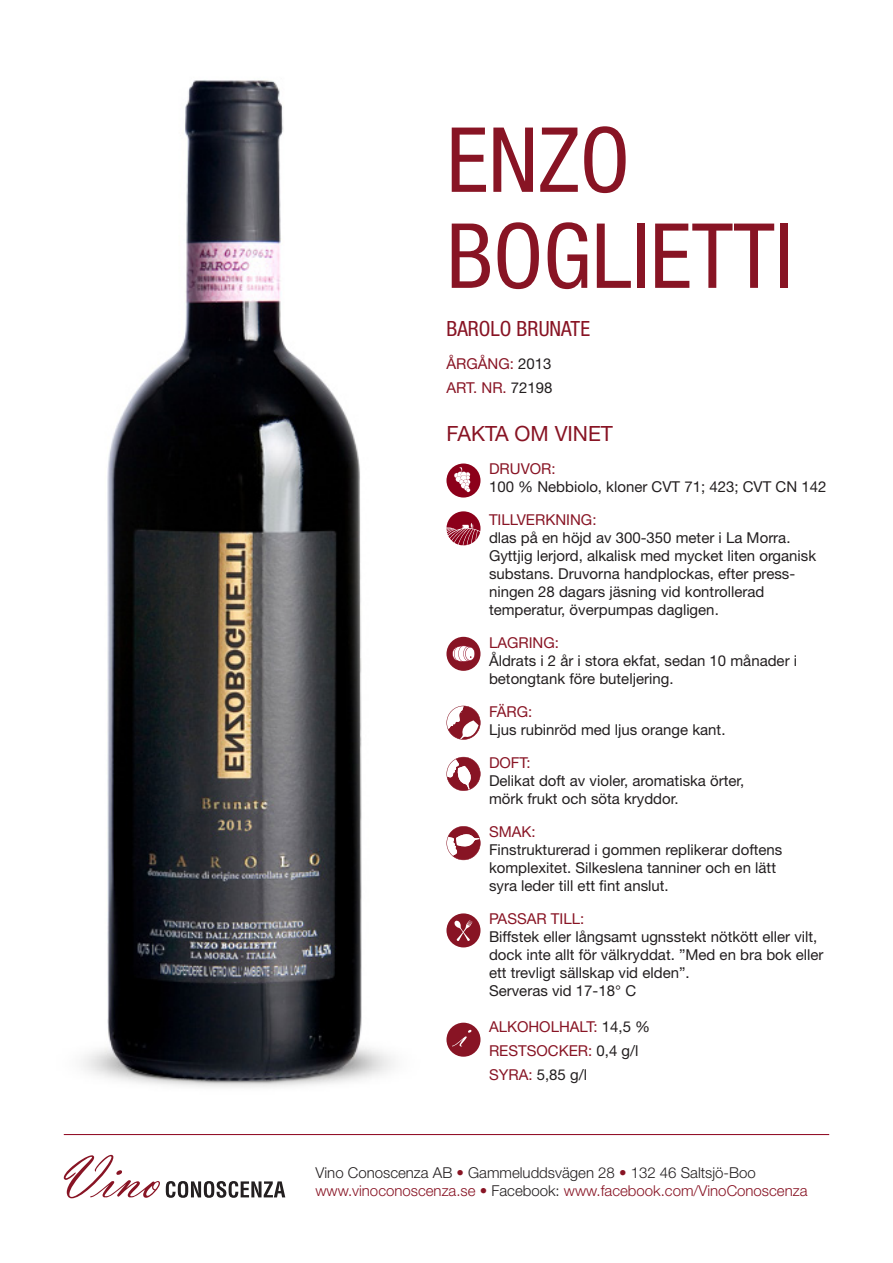
<style>
.page{position:relative;width:893px;height:1263px;background:#fff}
.page>*{position:absolute;margin:0;border:0;box-sizing:border-box;transform-origin:0 0}
.t1{font:condensed 90px/96px "Helvetica Neue LT Std";color:#881424}
.t2{font:condensed 21px "Helvetica Neue LT Std";color:#881424}
.t3{font:21px "Helvetica Neue LT Std";color:#881424}
.t4{font:15px/18px "Helvetica Neue LT Std";color:#231f20}
.t5{font:15px "Helvetica Neue LT Std";color:#881424}
.t6{font:300 15px "Helvetica Neue LT Std";color:#881424}
.t7{font:300 15px "Helvetica Neue LT Std";color:#231f20}
.s1{color:#231f20}
.s2{color:#881424}
</style>
<div class="page">
<img style="left:83px;top:80px;width:311px;height:1008px">
<div style="left:446px;top:463px;width:34px;height:34px;background:#8c001a;border-radius:50%"></div>
<svg style="left:454px;top:467px;width:16px;height:25px"></svg>
<hr style="left:64px;top:1134px;width:765px;height:1px;background:#8c001a">
<svg style="left:64px;top:1155px;width:96px;height:43px"></svg>
<svg style="left:166px;top:1181px;width:119px;height:17px"></svg>
<svg style="left:446px;top:511px;width:34px;height:34px"></svg>
<svg style="left:446px;top:706px;width:34px;height:34px"></svg>
<svg style="left:446px;top:757px;width:34px;height:34px"></svg>
<svg style="left:446px;top:826px;width:35px;height:35px"></svg>
<div style="left:446px;top:637px;width:34px;height:34px;background:#881424;border-radius:50%"></div>
<svg style="left:452px;top:645px;width:23px;height:17px"></svg>
<div style="left:446px;top:913px;width:34px;height:34px;background:#881424;border-radius:50%"></div>
<svg style="left:454px;top:920px;width:18px;height:21px"></svg>
<div style="left:446px;top:1023px;width:34px;height:34px;background:#881424;border-radius:50%"></div>
<svg style="left:452px;top:1030px;width:19px;height:16px"></svg>
<p class="t1" style="left:446px;top:111px;width:348px">ENZO<br>BOGLIETTI</p>
<p class="t2" style="left:446px;top:316px;width:145px">BAROLO BRUNATE</p>
<p class="t5" style="left:446px;top:355px;width:107px">ÅRGÅNG: <span class="s1">2013</span></p>
<p class="t5" style="left:446px;top:379px;width:108px">ART. NR. <span class="s1">72198</span></p>
<p class="t3" style="left:446px;top:421px;width:168px">FAKTA OM VINET</p>
<p class="t4" style="left:489px;top:459px;width:339px"><span class="s2">DRUVOR:<br></span>100 % Nebbiolo, kloner CVT 71; 423; CVT CN 142</p>
<p class="t4" style="left:489px;top:510px;width:329px"><span class="s2">TILLVERKNING:<br></span>dlas på en höjd av 300-350 meter i La Morra.<br>Gyttjig lerjord, alkalisk med mycket liten organisk substans. Druvorna handplockas, efter press&shy;ningen 28 dagars jäsning vid kontrollerad temperatur, överpumpas dagligen.</p>
<p class="t5" style="left:489px;top:634px;width:71px">LAGRING:</p>
<p class="t4" style="left:489px;top:651px;width:310px">Åldrats i 2 år i stora ekfat, sedan 10 månader i betongtank före buteljering.</p>
<p class="t5" style="left:489px;top:703px;width:45px">FÄRG:</p>
<p class="t4" style="left:489px;top:720px;width:238px">Ljus rubinröd med ljus orange kant.</p>
<p class="t5" style="left:489px;top:754px;width:43px">DOFT:</p>
<p class="t4" style="left:489px;top:771px;width:257px">Delikat doft av violer, aromatiska örter,</p>
<p class="t4" style="left:489px;top:789px;width:191px">mörk frukt och söta kryddor.</p>
<p class="t5" style="left:489px;top:823px;width:48px">SMAK:</p>
<p class="t4" style="left:489px;top:840px;width:295px">Finstrukturerad i gommen replikerar doftens</p>
<p class="t4" style="left:489px;top:858px;width:289px">komplexitet. Silkeslena tanniner och en lätt</p>
<p class="t4" style="left:489px;top:876px;width:181px">syra leder till ett fint anslut.</p>
<p class="t5" style="left:489px;top:910px;width:97px">PASSAR TILL:</p>
<p class="t4" style="left:489px;top:927px;width:336px">Biffstek eller långsamt ugnsstekt nötkött eller vilt, dock inte allt för välkryddat. ”Med en bra bok eller ett trevligt sällskap vid elden”.</p>
<p class="t4" style="left:489px;top:981px;width:149px">Serveras vid 17-18° C</p>
<p class="t5" style="left:489px;top:1018px;width:163px">ALKOHOLHALT: <span class="s1">14,5 %</span></p>
<p class="t5" style="left:489px;top:1042px;width:151px">RESTSOCKER: <span class="s1">0,4 g/l</span></p>
<p class="t4" style="left:489px;top:1065px;width:100px"><span class="s2">SYRA:</span> 5,85 g/l</p>
<p class="t7" style="left:315px;top:1163px;width:442px">Vino Conoscenza AB <span class="s2">•</span> Gammeluddsvägen 28 <span class="s2">•</span> 132 46 Saltsjö-Boo</p>
<p class="t6" style="left:315px;top:1181px;width:493px">www.vinoconoscenza.se • <span class="s1">Facebook:</span> www.facebook.com/VinoConoscenza</p>
</div>
